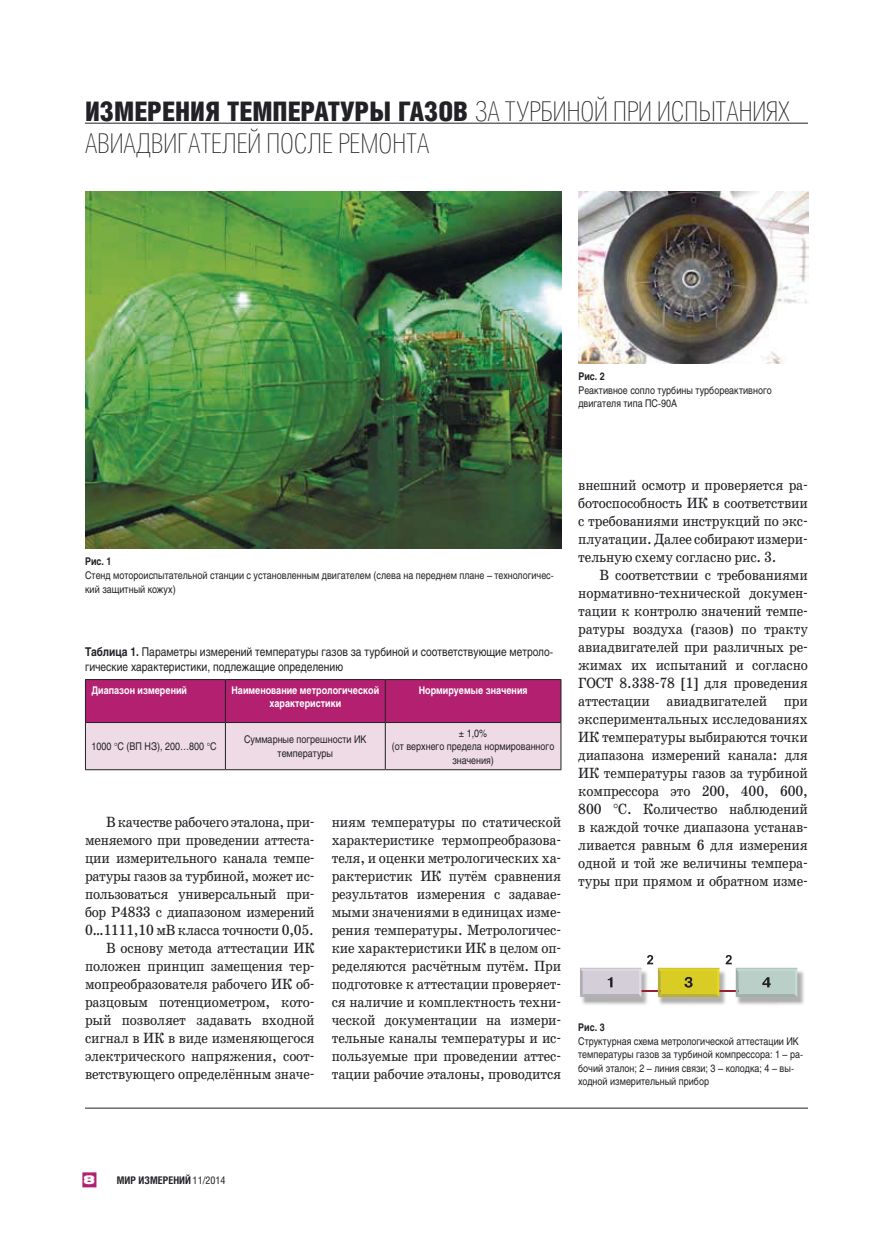
<style>
.page{position:relative;width:893px;height:1234px;background:#fff}
.page>*{position:absolute;margin:0;border:0;box-sizing:border-box;transform-origin:0 0}
.t1{font:100 27px/32.4px "Helios Cond";color:#212126}
.t2{font:15px/18px "School Book C";letter-spacing:-.01em;color:#212126;text-align:justify;scale:.9 1}
.t3{font:12px/15px "Helios";color:#212126;scale:.85 1}
.t4{font:900 12px "Helios Ext";color:#fff}
.t5{font:10.5px/13.5px "Helios";color:#212126;scale:.85 1}
.t6{font:700 10.5px/13.5px "Helios";color:#fff;text-align:center;scale:.85 1}
.t7{font:700 10.5px "Helios Cond";color:#212126}
.t8{font:700 10.5px "Helios";color:#212126;scale:.85 1}
.s1{font-weight:900}
.s2{font-weight:700}
.s3{font-weight:700;color:#252328}
.s4{color:#252328}
.s5{font-weight:400}
</style>
<div class="page">
<hr style="left:85px;top:123px;width:723px;height:1px;background:#212126">
<hr style="left:85px;top:1107px;width:723px;height:1px;background:#212126">
<div style="left:82px;top:1172px;width:14px;height:15px;background:#b22170"></div>
<hr style="left:561px;top:679px;width:1px;height:43px;background:#212126">
<hr style="left:561px;top:722px;width:1px;height:47px;background:#212126">
<hr style="left:85px;top:769px;width:140px;height:1px;background:#212126">
<hr style="left:225px;top:769px;width:160px;height:1px;background:#212126">
<hr style="left:385px;top:769px;width:176px;height:1px;background:#212126">
<img style="left:580px;top:967px;width:224px;height:38px">
<hr style="left:632px;top:989px;width:113px;height:2px;background:#9a1e31">
<svg style="left:580px;top:968px;width:61px;height:28px;background:#cdc8d1"></svg>
<svg style="left:647px;top:955px;width:72px;height:41px"></svg>
<svg style="left:725px;top:955px;width:72px;height:41px"></svg>
<img style="left:85px;top:191px;width:476px;height:357px">
<img style="left:578px;top:191px;width:230px;height:172px">
<svg style="left:85px;top:679px;width:476px;height:90px;background:#cc7ea8"></svg>
<h1 class="t1" style="left:85px;top:97px;width:706px"><span class="s1">ИЗМЕРЕНИЯ ТЕМПЕРАТУРЫ ГАЗОВ</span> ЗА ТУРБИНОЙ ПРИ ИСПЫТАНИЯХ<br>АВИАДВИГАТЕЛЕЙ ПОСЛЕ РЕМОНТА</h1>
<p class="t8" style="left:578px;top:370px;width:33px">Рис. 2</p>
<p class="t5" style="left:578px;top:384px;width:229px">Реактивное сопло турбины турбореактивного двигателя типа ПС-90А</p>
<p class="t8" style="left:85px;top:555px;width:33px">Рис. 1</p>
<p class="t5" style="left:85px;top:569px;width:553px">Стенд мотороиспытательной станции с установленным двигателем (слева на переднем плане – технологичес&shy;кий защитный кожух)</p>
<p class="t3" style="left:85px;top:645px;width:552px"><span class="s2">Таблица</span> <span class="s3">1.</span> Параметры измерений температуры газов за турбиной и соответствующие метроло&shy;гические характеристики, подлежащие определению</p>
<p class="t6" style="left:91px;top:683px;width:114px">Диапазон измерений</p>
<p class="t6" style="left:231px;top:683px;width:175px">Наименование метрологической характеристики</p>
<p class="t6" style="left:419px;top:683px;width:130px">Нормируемые значения</p>
<p class="t5" style="left:91px;top:740px;width:149px">1000 С (ВП НЗ), 200…800 С</p>
<p class="t5" style="left:244px;top:734px;width:146px;text-align:center">Суммарные погрешности ИК температуры</p>
<p class="t5" style="left:392px;top:727px;width:193px;text-align:center">± 1,0%<br>(от верхнего предела нормированного значения)</p>
<p class="t2" style="left:85px;top:813px;width:257px;text-align:right">В качестве рабочего эталона, при&shy;меняемого при проведении аттеста&shy;ции измерительного канала темпе&shy;ратуры газов за турбиной, может ис&shy;пользоваться универсальный при&shy;бор Р4833 с диапазоном измерений 0…1111,10 мВ класса точности 0,0<span class="s4">5.<br></span>В основу метода аттестации ИК положен принцип замещения тер&shy;мопреобразователя рабочего ИК об&shy;разцовым потенциометром, кото&shy;рый позволяет задавать входной сигнал в ИК в виде изменяющегося электрического напряжения, соот&shy;ветствующего определённым значе-</p>
<p class="t2" style="left:332px;top:813px;width:257px">ниям температуры по статической характеристике термопреобразова&shy;теля, и оценки метрологических ха&shy;рактеристик ИК путём сравнения результатов измерения с задавае&shy;мыми значениями в единицах изме&shy;рения температуры. Метрологичес&shy;кие характеристики ИК в целом оп&shy;ределяются расчётным путём. При подготовке к аттестации проверяет&shy;ся наличие и комплектность техни&shy;ческой документации на измери&shy;тельные каналы температуры и ис&shy;пользуемые при проведении аттес&shy;тации рабочие эталоны, проводится</p>
<p class="t2" style="left:578px;top:477px;width:257px">внешний осмотр и проверяется ра&shy;ботоспособность ИК в соответствии с требованиями инструкций по экс&shy;плуатации. Далее собирают измери&shy;тельную схему согласно рис. <span class="s4">3.</span></p>
<p class="t2" style="left:578px;top:567px;width:257px;text-indent:21px">В соответствии с требованиями нормативно-технической докумен&shy;тации к контролю значений темпе&shy;ратуры воздуха (газов) по тракту авиадвигателей при различных ре&shy;жимах их испытаний и согласно ГОСТ <span class="s4">8.</span>338-78 [1] для проведения аттестации авиадвигателей при экспе риментальных исследованиях ИК температуры выбираются точки диапазона измерений канала: для ИК температуры газов за турбиной компрессора это 200, 400, 600, 800 С. Количество наблюдений в каждой точке диапазона устанав&shy;ливается равным 6 для измерения одной и той же величины темпера&shy;туры при прямом и обратном изме-</p>
<p class="t8" style="left:578px;top:1020px;width:33px">Рис. 3</p>
<p class="t5" style="left:578px;top:1034px;width:266px">Структурная схема метрологической аттестации ИК температуры газов за турбиной компрессора: 1 – ра&shy;бочий эталон; 2 – линия связи; 3 – колодка; 4 – вы&shy;ходной измерительный прибор</p>
<p class="t4" style="left:84px;top:1172px;width:13px">8</p>
<p class="t7" style="left:117px;top:1175px;width:110px">МИР ИЗМЕРЕНИЙ <span class="s5">11/2014</span></p>
</div>
